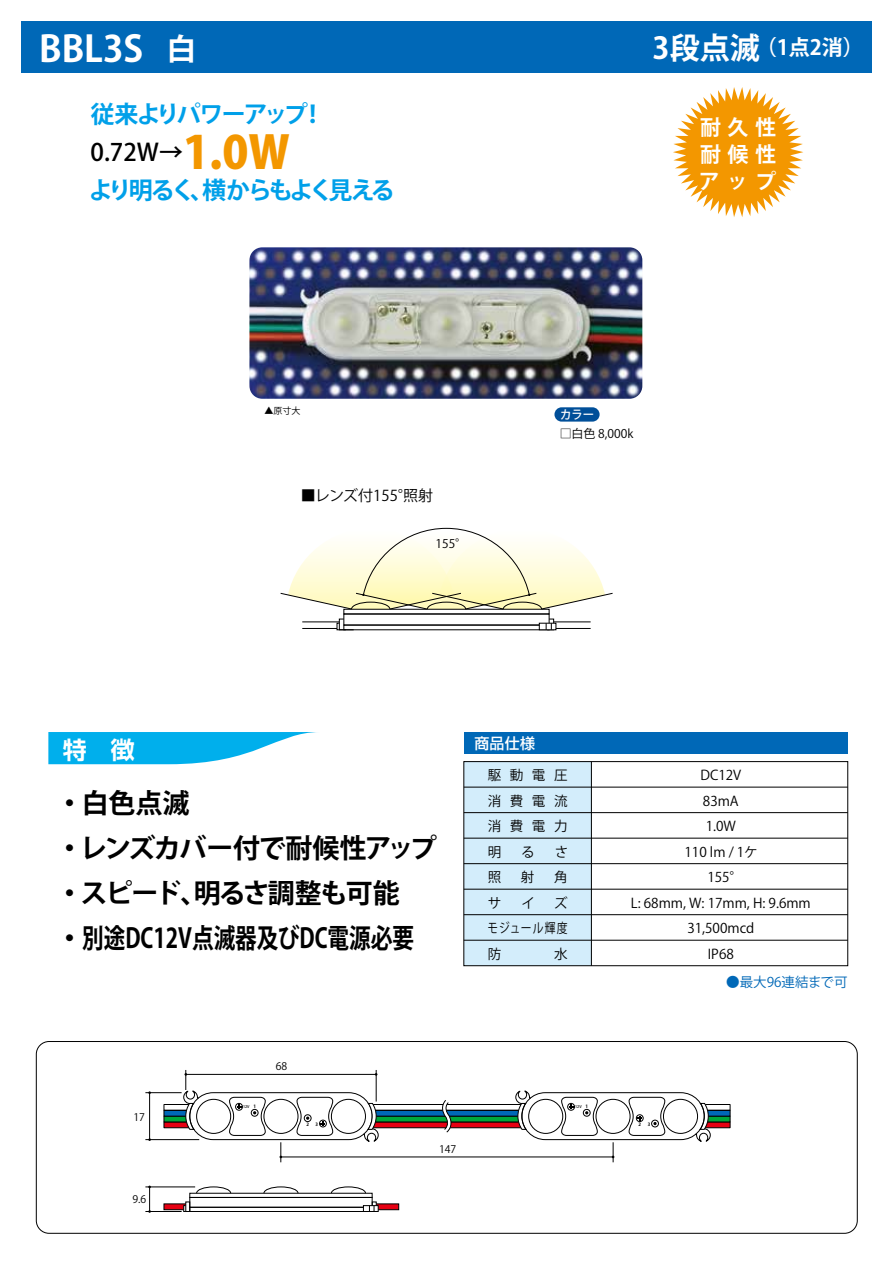
<style>
.page{position:relative;width:893px;height:1263px;background:#fff}
.page>*{position:absolute;margin:0;border:0;box-sizing:border-box;transform-origin:0 0}
.t1{font:700 36px "Koz Go Pro";color:#fff}
.t2{font:700 27px/45px "Koz Go Pro";letter-spacing:-.01em;color:#000}
.t3{font:700 24px/37.7px "Koz Go Pro";letter-spacing:-.13em;color:#00a0e9}
.t4{font:700 24px "Shin Go Upr De";color:#fff}
.t5{font:700 21px "Koz Go Pro";color:#fff}
.t6{font:700 21px/27px "Koz Go Pr 6 N";letter-spacing:.305em;color:#fff;text-align:justify}
.t7{font:15px "Koz Go Pro";color:#000}
.t8{font:500 15px "Shin Go Upr";color:#fff}
.t9{font:13.5px/25.5px "Koz Go Pro";color:#000;text-align:justify}
.t10{font:13.5px "Koz Go Pro";color:#0068b7}
.t11{font:12px "Koz Go Pro";color:#000}
.t12{font:500 12px "Koz Go Pr 6 N";color:#fff;scale:.95 1}
.t13{font:10.5px "Koz Go Pr 6 N";color:#000}
.t14{font:9px "Koz Go Pro";color:#000}
.t15{font:700 4.5px "Koz Go Pr 6 N";color:#000}
.t16{font:500 3.75px "Koz Go Pr 6 N";color:#000}
.s1{font-size:30px}
.s2{font-family:"Koz Go Pr 6 N";font-weight:500;color:#000}
.s3{font-family:"Koz Go Pr 6 N";font-weight:800;font-size:45px;color:#f39700}
.s4{font-weight:700;font-size:4.5px}
</style>
<div class="page">
<div style="left:464px;top:762px;width:127px;height:204px;background:#d3edfb"></div>
<div style="left:464px;top:733px;width:384px;height:21px;background:#0068b7"></div>
<hr style="left:464px;top:812px;width:384px;height:1px;background:#000">
<hr style="left:464px;top:787px;width:384px;height:1px;background:#000">
<hr style="left:464px;top:838px;width:384px;height:1px;background:#000">
<hr style="left:464px;top:863px;width:384px;height:1px;background:#000">
<hr style="left:464px;top:889px;width:384px;height:1px;background:#000">
<hr style="left:464px;top:914px;width:384px;height:1px;background:#000">
<hr style="left:464px;top:940px;width:384px;height:1px;background:#000">
<hr style="left:591px;top:762px;width:1px;height:204px;background:#000">
<div style="left:464px;top:761px;width:384px;height:205px;border:1px solid #000"></div>
<div style="left:21px;top:21px;width:851px;height:51px;background:#0068b7"></div>
<svg style="left:48px;top:732px;width:269px;height:32px"></svg>
<div style="left:36px;top:1041px;width:821px;height:192px;border:1px solid #000;border-radius:13px"></div>
<svg style="left:376px;top:1204px;width:23px;height:6px"></svg>
<svg style="left:164px;top:1204px;width:19px;height:6px"></svg>
<svg style="left:183px;top:1202px;width:7px;height:10px"></svg>
<svg style="left:164px;top:1122px;width:19px;height:6px"></svg>
<svg style="left:164px;top:1116px;width:19px;height:6px"></svg>
<svg style="left:164px;top:1110px;width:19px;height:6px"></svg>
<div style="left:164px;top:1104px;width:25px;height:6px;border:1px solid #000"></div>
<svg style="left:711px;top:1122px;width:19px;height:6px"></svg>
<svg style="left:711px;top:1116px;width:19px;height:6px"></svg>
<svg style="left:711px;top:1110px;width:19px;height:6px"></svg>
<div style="left:705px;top:1104px;width:25px;height:6px;border:1px solid #000"></div>
<svg style="left:695px;top:1103px;width:16px;height:39px"></svg>
<div style="left:554px;top:407px;width:46px;height:15px;background:#004f99;border-radius:7px"></div>
<div style="left:190px;top:1092px;width:182px;height:48px;border:1px solid #000;border-radius:23px"></div>
<div style="left:196px;top:1099px;width:35px;height:34px;border:1px solid #000;border-radius:50%"></div>
<div style="left:264px;top:1099px;width:34px;height:34px;border:1px solid #000;border-radius:50%"></div>
<div style="left:331px;top:1099px;width:35px;height:34px;border:1px solid #000;border-radius:50%"></div>
<div style="left:522px;top:1092px;width:182px;height:48px;border:1px solid #000;border-radius:23px"></div>
<div style="left:528px;top:1099px;width:35px;height:34px;border:1px solid #000;border-radius:50%"></div>
<div style="left:596px;top:1099px;width:34px;height:34px;border:1px solid #000;border-radius:50%"></div>
<div style="left:663px;top:1099px;width:35px;height:34px;border:1px solid #000;border-radius:50%"></div>
<hr style="left:376px;top:1070px;width:1px;height:31px;background:#000">
<hr style="left:186px;top:1074px;width:190px;height:1px;background:#000">
<svg style="left:183px;top:1070px;width:16px;height:60px"></svg>
<hr style="left:281px;top:1157px;width:332px;height:1px;background:#000">
<svg style="left:279px;top:1142px;width:3px;height:20px"></svg>
<svg style="left:612px;top:1142px;width:2px;height:20px"></svg>
<hr style="left:145px;top:1211px;width:37px;height:1px;background:#000">
<hr style="left:145px;top:1187px;width:50px;height:1px;background:#000">
<svg style="left:148px;top:1185px;width:3px;height:28px"></svg>
<hr style="left:145px;top:1139px;width:54px;height:1px;background:#000">
<hr style="left:145px;top:1092px;width:37px;height:1px;background:#000">
<hr style="left:149px;top:1093px;width:1px;height:46px;background:#000">
<div style="left:190px;top:1197px;width:182px;height:10px;border:1px solid #000"></div>
<div style="left:190px;top:1207px;width:182px;height:5px;border:1px solid #000"></div>
<svg style="left:331px;top:1186px;width:35px;height:7px"></svg>
<svg style="left:264px;top:1186px;width:34px;height:7px"></svg>
<svg style="left:196px;top:1186px;width:35px;height:7px"></svg>
<div style="left:363px;top:1205px;width:15px;height:7px;background:#fff;border:1px solid #000"></div>
<svg style="left:369px;top:1202px;width:7px;height:9px"></svg>
<svg style="left:363px;top:1090px;width:168px;height:52px"></svg>
<img style="left:249px;top:247px;width:393px;height:152px">
<svg style="left:673px;top:87px;width:130px;height:130px"></svg>
<svg style="left:297px;top:1097px;width:36px;height:39px"></svg>
<div style="left:319px;top:1120px;width:8px;height:7px;border:1px solid #000;border-radius:50%"></div>
<svg style="left:229px;top:1097px;width:37px;height:39px"></svg>
<svg style="left:561px;top:1097px;width:37px;height:39px"></svg>
<svg style="left:629px;top:1097px;width:36px;height:39px"></svg>
<svg style="left:280px;top:528px;width:333px;height:81px"></svg>
<hr style="left:302px;top:622px;width:37px;height:1px;background:#000">
<hr style="left:302px;top:628px;width:37px;height:1px;background:#000">
<hr style="left:554px;top:622px;width:37px;height:1px;background:#000">
<hr style="left:554px;top:628px;width:37px;height:1px;background:#000">
<div style="left:344px;top:625px;width:205px;height:5px;border:1px solid #000"></div>
<svg style="left:337px;top:619px;width:17px;height:11px"></svg>
<svg style="left:539px;top:623px;width:17px;height:7px"></svg>
<svg style="left:546px;top:619px;width:8px;height:11px"></svg>
<p class="t1" style="left:39px;top:26px;width:159px">BBL3S <span class="s1">白</span></p>
<p class="t3" style="left:89px;top:97px;width:308px">従来よりパワーアップ！<br><span class="s2">0.72W→</span><span class="s3">1.0W<br></span>より明るく、横からもよく見える</p>
<p class="t5" style="left:653px;top:34px;width:213px"><span class="s1">3段点滅</span> （1点2消）</p>
<p class="t6" style="left:699px;top:114px;width:79px">耐久性耐候性アップ</p>
<p class="t14" style="left:265px;top:405px;width:37px">▲原寸大</p>
<p class="t7" style="left:301px;top:486px;width:134px">■レンズ付155°照射</p>
<p class="t11" style="left:436px;top:535px;width:33px">155°</p>
<p class="t12" style="left:560px;top:408px;width:37px">カラー</p>
<p class="t11" style="left:560px;top:425px;width:75px">□白色 8,000k</p>
<p class="t4" style="left:63px;top:730px;width:73px">特　徴</p>
<p class="t2" style="left:56px;top:782px;width:382px">・ 白色点滅<br>・ レンズカバー付で耐候性アップ・ スピード、明るさ調整も可能<br>・ 別途DC12V点滅器及びDC電源必要</p>
<p class="t8" style="left:475px;top:731px;width:62px">商品仕様</p>
<p class="t9" style="left:488px;top:763px;width:81px">駆動電圧消費電流消費電力明</p>
<p class="t9" style="left:521px;top:839px;width:15px">る</p>
<p class="t9" style="left:555px;top:839px;width:15px">さ</p>
<p class="t9" style="left:488px;top:865px;width:81px;text-indent:66px">角サ　イ　ズモジュール輝度</p>
<p class="t9" style="left:488px;top:865px;width:15px">照</p>
<p class="t9" style="left:521px;top:865px;width:15px">射</p>
<p class="t13" style="left:134px;top:1111px;width:13px">17</p>
<p class="t13" style="left:132px;top:1193px;width:15px">9.6</p>
<p class="t16" style="left:243px;top:1104px;width:14px">12V <span class="s4">1</span></p>
<p class="t13" style="left:276px;top:1060px;width:13px">68</p>
<p class="t15" style="left:306px;top:1122px;width:4px">2</p>
<p class="t15" style="left:316px;top:1121px;width:4px">3</p>
<p class="t13" style="left:439px;top:1143px;width:19px">147</p>
<p class="t16" style="left:575px;top:1104px;width:14px">12V <span class="s4">1</span></p>
<p class="t9" style="left:700px;top:763px;width:42px">DC12V</p>
<p class="t9" style="left:703px;top:788px;width:37px">83mA</p>
<p class="t9" style="left:706px;top:814px;width:32px">1.0W</p>
<p class="t9" style="left:684px;top:839px;width:75px">110 lm / 1ケ</p>
<p class="t9" style="left:707px;top:865px;width:37px">155°</p>
<p class="t9" style="left:631px;top:890px;width:181px">L: 68mm, W: 17mm, H: 9.6mm</p>
<p class="t9" style="left:687px;top:916px;width:69px">31,500mcd</p>
<p class="t9" style="left:708px;top:941px;width:28px">IP68</p>
<p class="t15" style="left:638px;top:1122px;width:4px">2</p>
<p class="t15" style="left:648px;top:1121px;width:4px">3</p>
<p class="t10" style="left:726px;top:973px;width:123px">●最大96連結まで可</p>
</div>
